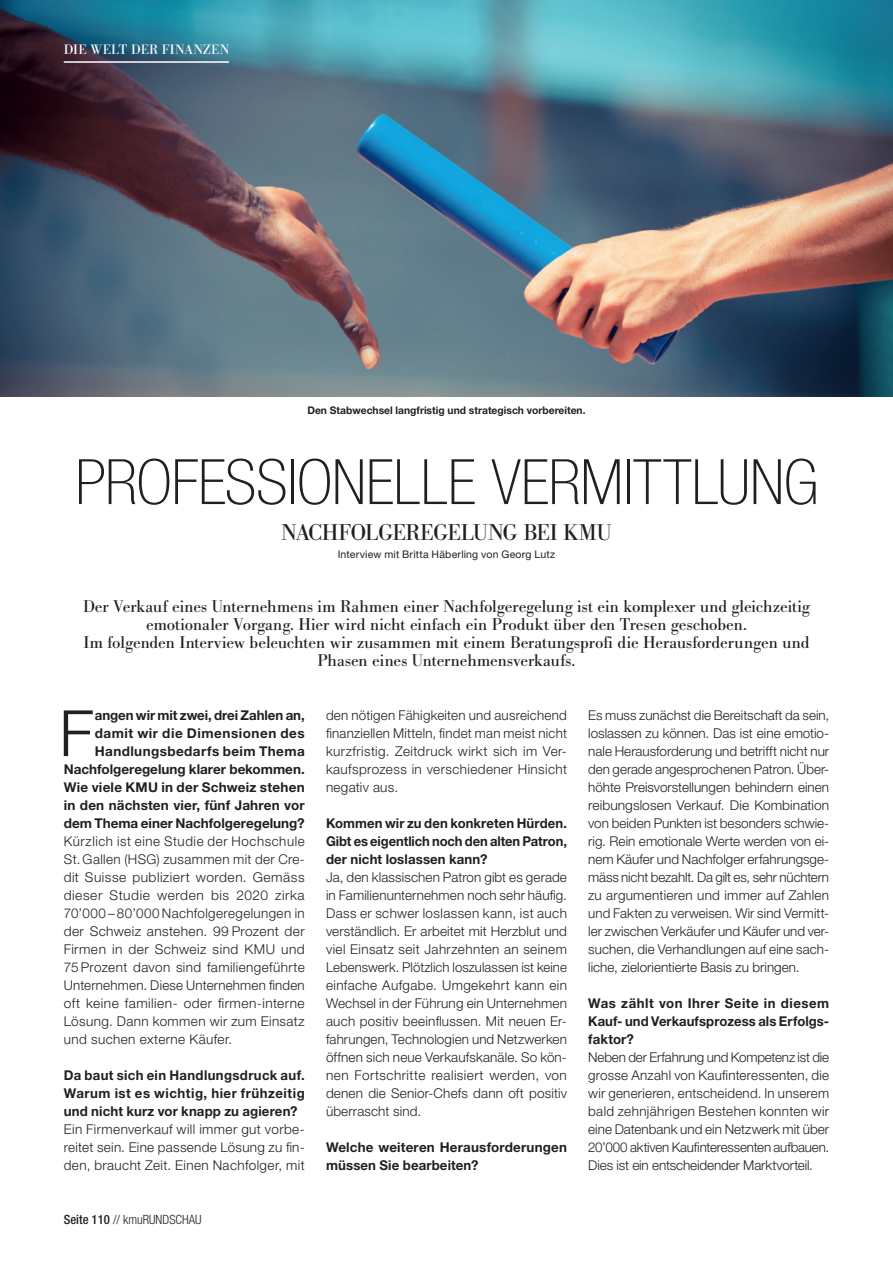
<style>
.page{position:relative;width:893px;height:1263px;background:#fff}
.page>*{position:absolute;margin:0;border:0;box-sizing:border-box;transform-origin:0 0}
.t1{font:300 63.9px "Helvetica Neue LT Std";color:#231f20}
.t2{font:100 condensed 62.7px "Helvetica Neue LT Std";letter-spacing:-.01em;color:#231f20;scale:1.05 1}
.t3{font:22.5px "Bodoni Berthold BQ";letter-spacing:-.01em;color:#231f20}
.t4{font:16.8px/18px "Bodoni Berthold BQ";color:#231f20;text-align:center}
.t5{font:300 13.5px/18px "Helvetica Neue LT Std";letter-spacing:.015em;color:#231f20;text-align:justify}
.t6{font:700 13.5px/18px "Helvetica Neue LT Std";letter-spacing:.01em;color:#231f20;text-align:justify}
.t7{font:13.5px "Bodoni Berthold BQ";letter-spacing:.025em;color:#fff}
.t8{font:300 condensed 12.75px "Helvetica Neue LT Std";color:#231f20}
.t9{font:700 10.5px "Helvetica Neue LT Std";color:#231f20}
.t10{font:10.5px "Helvetica Neue LT Std";letter-spacing:.02em;color:#231f20}
.s1{font-weight:500}
</style>
<div class="page">
<img style="left:0;top:0;width:893px;height:396px">
<hr style="left:64px;top:61px;width:165px;height:2px;background:#fff">
<p class="t7" style="left:64px;top:42px;width:167px">DIE WELT DER FINANZEN</p>
<p class="t9" style="left:307px;top:404px;width:280px">Den Stabwechsel langfristig und strategisch vorbereiten.</p>
<h2 class="t2" style="left:75px;top:447px;width:709px">PROFESSIONELLE VERMITTLUNG</h2>
<h3 class="t3" style="left:281px;top:519px;width:332px">NACHFOLGEREGELUNG BEI KMU</h3>
<p class="t10" style="left:338px;top:548px;width:219px">Interview mit Britta Häberling von Georg Lutz</p>
<p class="t4" style="left:83px;top:598px;width:728px">Der Verkauf eines Unternehmens im Rahmen einer Nachfolgeregelung ist ein komplexer und gleichzeitig emotionaler Vorgang. Hier wird nicht einfach ein Produkt über den Tresen geschoben.<br>Im folgenden Interview beleuchten wir zusammen mit einem Beratungsprofi die Herausforderungen und Phasen eines Unternehmensverkaufs.</p>
<p class="t6" style="left:64px;top:706px;width:242px;text-align:right">angen wir mit zwei, drei Zahlen an, damit wir die Dimensionen des Handlungsbedarfs beim Thema Nachfolgeregelung klarer bekommen.<br>Wie viele KMU in der Schweiz stehen in den nächsten vier, fünf Jahren vor dem Thema einer Nachfolgeregelung?</p>
<p class="t5" style="left:64px;top:832px;width:242px">Kürzlich ist eine Studie der Hochschule St. Gallen (HSG) zusammen mit der Cre&shy;dit Suisse publiziert worden. Gemäss dieser Studie werden bis 2020 zirka 70’000 – 80’000 Nachfolgeregelungen in der Schweiz anstehen. 99 Prozent der Firmen in der Schweiz sind KMU und 75 Prozent davon sind familiengeführte Unternehmen. Diese Unternehmen finden oft keine familien- oder firmen-interne Lösung. Dann kommen wir zum Einsatz und suchen externe Käufer.</p>
<p class="t6" style="left:64px;top:1066px;width:242px">Da baut sich ein Handlungsdruck auf.<br>Warum ist es wichtig, hier frühzeitig und nicht kurz vor knapp zu agieren?</p>
<p class="t5" style="left:64px;top:1120px;width:242px">Ein Firmenverkauf will immer gut vorbe&shy;reitet sein. Eine passende Lösung zu fin&shy;den, braucht Zeit. Einen Nachfolger, mit</p>
<h1 class="t1" style="left:59px;top:694px;width:36px">F</h1>
<p class="t8" style="left:64px;top:1212px;width:139px"><span class="s1">Seite 110</span> // kmuRUNDSCHAU</p>
<p class="t5" style="left:326px;top:706px;width:242px">den nötigen Fähigkeiten und ausreichend finanziellen Mitteln, findet man meist nicht kurzfristig. Zeitdruck wirkt sich im Ver&shy;kaufsprozess in verschiedener Hinsicht negativ aus.</p>
<p class="t6" style="left:326px;top:814px;width:242px">Kommen wir zu den konkreten Hürden.<br>Gibt es eigentlich noch den alten Patron, der nicht loslassen kann?</p>
<p class="t5" style="left:326px;top:868px;width:242px">Ja, den klassischen Patron gibt es gerade in Familienunternehmen noch sehr häufig.<br>Dass er schwer loslassen kann, ist auch verständlich. Er arbeitet mit Herzblut und viel Einsatz seit Jahrzehnten an seinem Lebenswerk. Plötzlich loszulassen ist keine einfache Aufgabe. Umgekehrt kann ein Wechsel in der Führung ein Unternehmen auch positiv beeinflussen. Mit neuen Er&shy;fahrungen, Technologien und Netzwerken öffnen sich neue Verkaufskanäle. So kön&shy;nen Fortschritte realisiert werden, von denen die Senior-Chefs dann oft positiv überrascht sind.</p>
<p class="t6" style="left:326px;top:1138px;width:242px">Welche weiteren Herausforderungen müssen Sie bearbeiten?</p>
<p class="t5" style="left:588px;top:706px;width:242px">Es muss zunächst die Bereitschaft da sein, loslassen zu können. Das ist eine emotio&shy;nale Herausforderung und betrifft nicht nur den gerade angesprochenen Patron. Über&shy;höhte Preisvorstellungen behindern einen reibungslosen Verkauf. Die Kombination von beiden Punkten ist besonders schwie&shy;rig. Rein emotionale Werte werden von ei&shy;nem Käufer und Nachfolger erfahrungsge&shy;mäss nicht bezahlt. Da gilt es, sehr nüchtern zu argumentieren und immer auf Zahlen und Fakten zu verweisen. Wir sind Vermitt&shy;ler zwischen Verkäufer und Käufer und ver&shy;suchen, die Verhandlungen auf eine sach&shy;liche, zielorientierte Basis zu bringen.</p>
<p class="t6" style="left:588px;top:994px;width:242px">Was zählt von Ihrer Seite in diesem Kauf- und Verkaufsprozess als Erfolgs&shy;faktor?</p>
<p class="t5" style="left:588px;top:1048px;width:242px">Neben der Erfahrung und Kompetenz ist die grosse Anzahl von Kaufinteressenten, die wir generieren, entscheidend. In unserem bald zehnjährigen Bestehen konnten wir eine Datenbank und ein Netzwerk mit über 20’000 aktiven Kaufinteressenten aufbauen.<br>Dies ist ein entscheidender Marktvorteil.</p>
</div>
